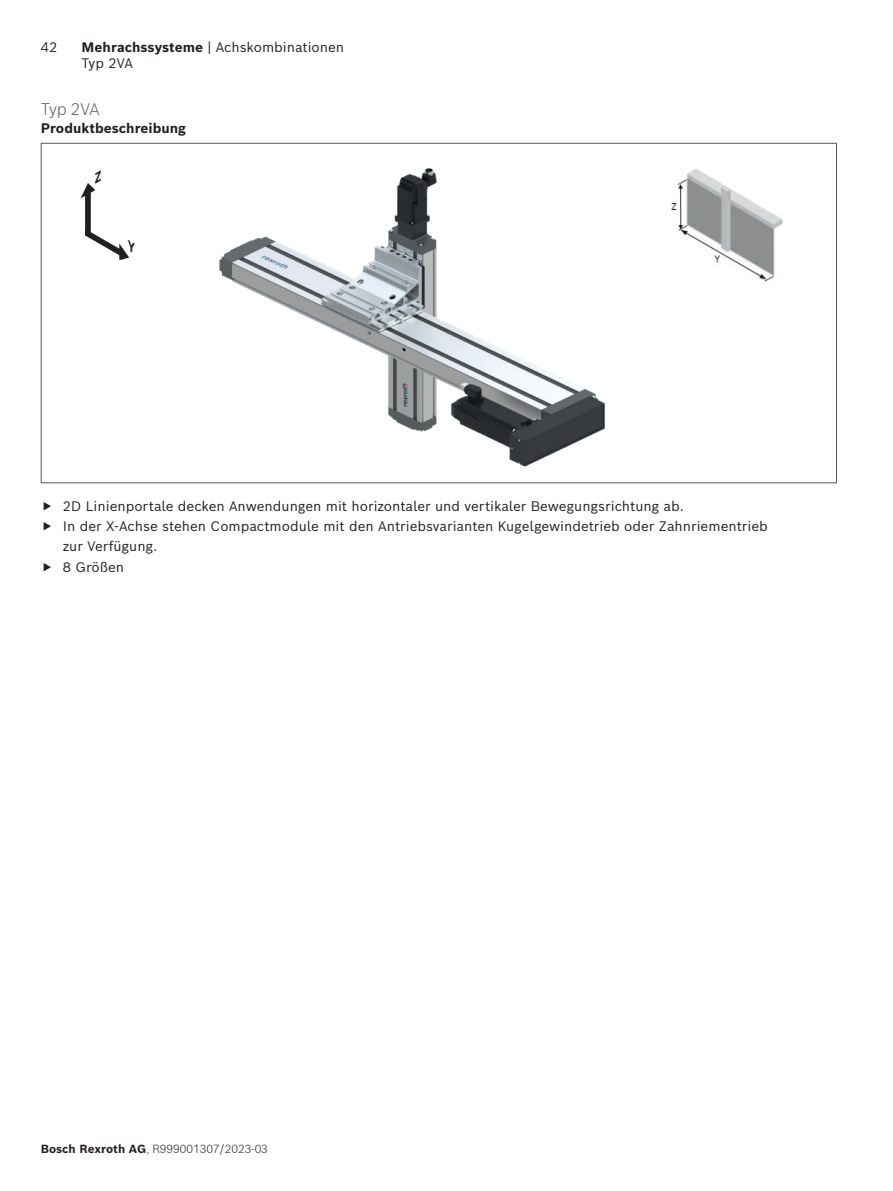
<style>
.page{position:relative;width:893px;height:1191px;background:#fff}
.page>*{position:absolute;margin:0;border:0;box-sizing:border-box;transform-origin:0 0}
.t1{font:300 16.5px "Bosch Sans";letter-spacing:-.015em;color:#57585a}
.t2{font:13.5px/16.4px "Bosch Sans";color:#231f20}
.t3{font:700 13.5px "Bosch Sans";color:#231f20}
.t4{font:300 11.55px "Bosch Sans";color:#231f20}
.s1{font-weight:700}
</style>
<div class="page">
<img style="left:219px;top:168px;width:386px;height:299px">
<img style="left:671px;top:168px;width:112px;height:114px">
<svg style="left:81px;top:183px;width:48px;height:77px"></svg>
<p class="t2" style="left:41px;top:38px;width:18px">42</p>
<p class="t2" style="left:82px;top:38px;width:264px"><span class="s1">Mehrachssysteme</span> | Achskombinationen<br>Typ 2VA</p>
<p class="t1" style="left:41px;top:98px;width:60px">Typ 2VA</p>
<p class="t3" style="left:41px;top:119px;width:147px">Produktbeschreibung</p>
<p class="t2" style="left:43px;top:497px;width:643px">▶ 2D Linienportale decken Anwendungen mit horizontaler und vertikaler Bewegungsrichtung ab.</p>
<p class="t2" style="left:43px;top:517px;width:727px">▶ In der X-Achse stehen Compactmodule mit den Antriebsvarianten Kugelgewindetrieb oder Zahnriementrieb</p>
<p class="t2" style="left:63px;top:538px;width:96px">zur Verfügung.</p>
<p class="t2" style="left:43px;top:558px;width:83px">▶ 8 Größen</p>
<p class="t4" style="left:41px;top:1140px;width:229px"><span class="s1">Bosch Rexroth AG</span>, R999001307/2023-03</p>
</div>
